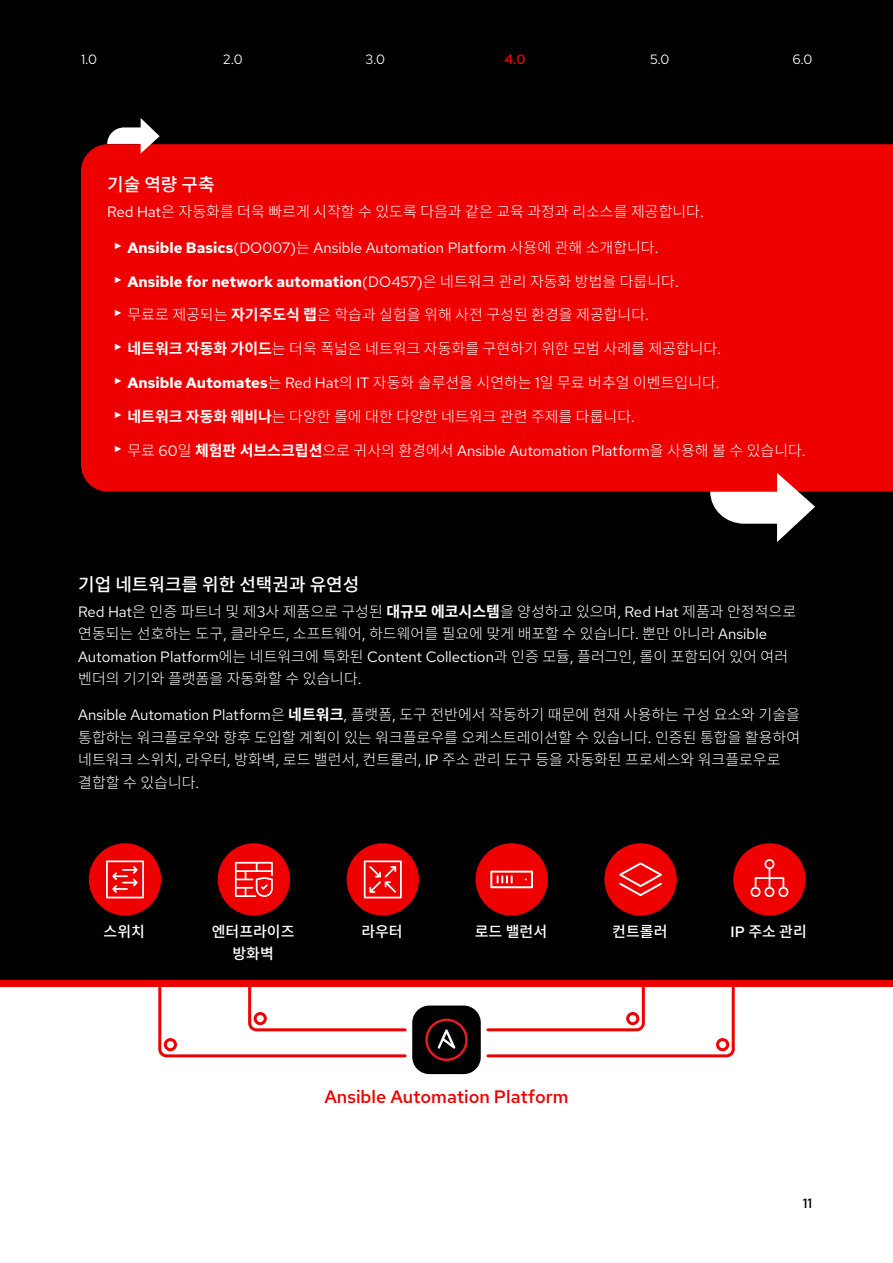
<style>
.page{position:relative;width:893px;height:1263px;background:#fff}
.page>*{position:absolute;margin:0;border:0;box-sizing:border-box;transform-origin:0 0}
.t1{font:500 18px "Red Hat Text";color:#e00}
.t2{font:500 18px "Noto Sans KR";color:#fff}
.t3{font:300 15px/22.5px "Noto Sans KR";color:#fff}
.t4{font:15px "Red Hat Text";color:#fff}
.t5{font:700 15px "Red Hat Text";color:#fff}
.t6{font:500 15px "Noto Sans KR";color:#fff}
.t7{font:13.5px "Red Hat Text";color:#fff}
.t8{font:500 13.5px "Red Hat Text";color:#e00}
.t9{font:500 13.5px "Red Hat Text";color:#000}
.s1{font-family:"Red Hat Text";font-weight:400}
.s2{font-weight:700}
.s3{font-family:"Noto Sans KR";font-weight:300}
.s4{font-weight:400}
.s5{font-family:"Red Hat Text";font-weight:700}
.s6{font-family:"Noto Sans KR";font-weight:700}
.s7{font-family:"Red Hat Text"}
</style>
<div class="page">
<div style="left:0;top:0;width:893px;height:823px;background:#000"></div>
<svg style="left:158px;top:987px;width:577px;height:87px"></svg>
<div style="left:716px;top:1038px;width:13px;height:13px;border:3px solid #e00;border-radius:50%"></div>
<div style="left:0;top:815px;width:893px;height:172px;background:#000"></div>
<div style="left:0;top:981px;width:893px;height:6px;background:#ed0000"></div>
<div style="left:89px;top:843px;width:72px;height:73px;background:#e00;border-radius:50%"></div>
<svg style="left:106px;top:860px;width:38px;height:38px"></svg>
<div style="left:347px;top:843px;width:72px;height:73px;background:#e00;border-radius:50%"></div>
<svg style="left:364px;top:860px;width:38px;height:38px"></svg>
<div style="left:218px;top:843px;width:72px;height:73px;background:#e00;border-radius:50%"></div>
<svg style="left:235px;top:862px;width:38px;height:35px"></svg>
<div style="left:475px;top:843px;width:73px;height:73px;background:#e00;border-radius:50%"></div>
<svg style="left:490px;top:871px;width:43px;height:17px"></svg>
<div style="left:604px;top:843px;width:73px;height:73px;background:#e00;border-radius:50%"></div>
<svg style="left:619px;top:862px;width:43px;height:34px"></svg>
<div style="left:733px;top:843px;width:73px;height:73px;background:#e00;border-radius:50%"></div>
<svg style="left:750px;top:859px;width:39px;height:38px"></svg>
<div style="left:81px;top:144px;width:812px;height:348px;background:#e00"></div>
<svg style="left:107px;top:118px;width:53px;height:36px"></svg>
<svg style="left:710px;top:473px;width:105px;height:69px"></svg>
<p class="t7" style="left:81px;top:50px;width:18px">1.0</p>
<p class="t7" style="left:223px;top:50px;width:21px">2.0</p>
<p class="t7" style="left:366px;top:50px;width:21px">3.0</p>
<p class="t8" style="left:505px;top:50px;width:22px">4.0</p>
<p class="t7" style="left:650px;top:50px;width:21px">5.0</p>
<p class="t7" style="left:792px;top:50px;width:22px">6.0</p>
<p class="t2" style="left:107px;top:174px;width:109px">기술 역량 구축</p>
<p class="t3" style="left:107px;top:200px;width:598px"><span class="s1">Red Hat</span>은 자동화를 더욱 빠르게 시작할 수 있도록 다음과 같은 교육 과정과 리소스를 제공합니다<span class="s1">.</span></p>
<p class="t4" style="left:114px;top:238px;width:546px"><sup>►</sup> <span class="s2">Ansible Basics</span>(DO007)<span class="s3">는</span> Ansible Automation Platform <span class="s3">사용에 관해 소개합니다</span>.</p>
<p class="t5" style="left:114px;top:271px;width:566px"><sup>►</sup> Ansible for network automation<span class="s4">(DO457)</span><span class="s3">은 네트워크 관리 자동화 방법을 다룹니다</span><span class="s4">.</span></p>
<p class="t3" style="left:114px;top:304px;width:536px"><sup>►</sup> 무료로 제공되는 <span class="s2">자기주도식 랩</span>은 학습과 실험을 위해 사전 구성된 환경을 제공합니다<span class="s1">.</span></p>
<p class="t3" style="left:114px;top:338px;width:609px"><sup>►</sup> <span class="s2">네트워크 자동화 가이드</span>는 더욱 폭넓은 네트워크 자동화를 구현하기 위한 모범 사례를 제공합니다<span class="s1">.</span></p>
<p class="t3" style="left:114px;top:372px;width:607px"><sup>►</sup> <span class="s5">Ansible Automates</span>는 <span class="s1">Red Hat</span>의 <span class="s1">IT</span> 자동화 솔루션을 시연하는 <span class="s1">1</span>일 무료 버추얼 이벤트입니다<span class="s1">.</span></p>
<p class="t3" style="left:114px;top:405px;width:522px"><sup>►</sup> <span class="s2">네트워크 자동화 웨비나</span>는 다양한 롤에 대한 다양한 네트워크 관련 주제를 다룹니다<span class="s1">.</span></p>
<p class="t4" style="left:114px;top:441px;width:693px"><sup>►</sup> <span class="s3">무료</span> 60<span class="s3">일</span> <span class="s6">체험판 서브스크립션</span><span class="s3">으로 귀사의 환경에서</span> Ansible Automation Platform<span class="s3">을 사용해 볼 수 있습니다</span>.</p>
<p class="t2" style="left:78px;top:574px;width:283px">기업 네트워크를 위한 선택권과 유연성</p>
<p class="t3" style="left:78px;top:600px;width:719px"><span class="s1">Red Hat</span>은 인증 파트너 및 제<span class="s1">3</span>사 제품으로 구성된 <span class="s2">대규모 에코시스템</span>을 양성하고 있으며<span class="s1">, Red Hat</span> 제품과 안정적으로 연동되는 선호하는 도구<span class="s1">,</span> 클라우드<span class="s1">,</span> 소프트웨어<span class="s1">,</span> 하드웨어를 필요에 맞게 배포할 수 있습니다<span class="s1">.</span> 뿐만 아니라 <span class="s1">Ansible</span></p>
<p class="t4" style="left:78px;top:647px;width:711px">Automation Platform<span class="s3">에는 네트워크에 특화된</span> Content Collection<span class="s3">과 인증 모듈</span>, <span class="s3">플러그인</span>, <span class="s3">롤이 포함되어 있어 여러</span></p>
<p class="t3" style="left:78px;top:668px;width:285px">벤더의 기기와 플랫폼을 자동화할 수 있습니다<span class="s1">.</span></p>
<p class="t3" style="left:78px;top:704px;width:723px"><span class="s1">Ansible Automation Platform</span>은 <span class="s2">네트워크</span><span class="s1">,</span> 플랫폼<span class="s1">,</span> 도구 전반에서 작동하기 때문에 현재 사용하는 구성 요소와 기술을 통합하는 워크플로우와 향후 도입할 계획이 있는 워크플로우를 오케스트레이션할 수 있습니다<span class="s1">.</span> 인증된 통합을 활용하여 네트워크 스위치<span class="s1">,</span> 라우터<span class="s1">,</span> 방화벽<span class="s1">,</span> 로드 밸런서<span class="s1">,</span> 컨트롤러<span class="s1">, IP</span> 주소 관리 도구 등을 자동화된 프로세스와 워크플로우로 결합할 수 있습니다<span class="s1">.</span></p>
<p class="t6" style="left:104px;top:923px;width:43px">스위치</p>
<p class="t6" style="left:212px;top:923px;width:84px">엔터프라이즈</p>
<p class="t6" style="left:361px;top:923px;width:43px">라우터</p>
<p class="t6" style="left:232px;top:945px;width:43px">방화벽</p>
<p class="t6" style="left:475px;top:923px;width:74px">로드 밸런서</p>
<p class="t6" style="left:612px;top:923px;width:57px">컨트롤러</p>
<p class="t6" style="left:731px;top:923px;width:78px"><span class="s7">IP</span> 주소 관리</p>
<p class="t1" style="left:324px;top:1085px;width:246px">Ansible Automation Platform</p>
<p class="t9" style="left:803px;top:1194px;width:11px">11</p>
</div>
